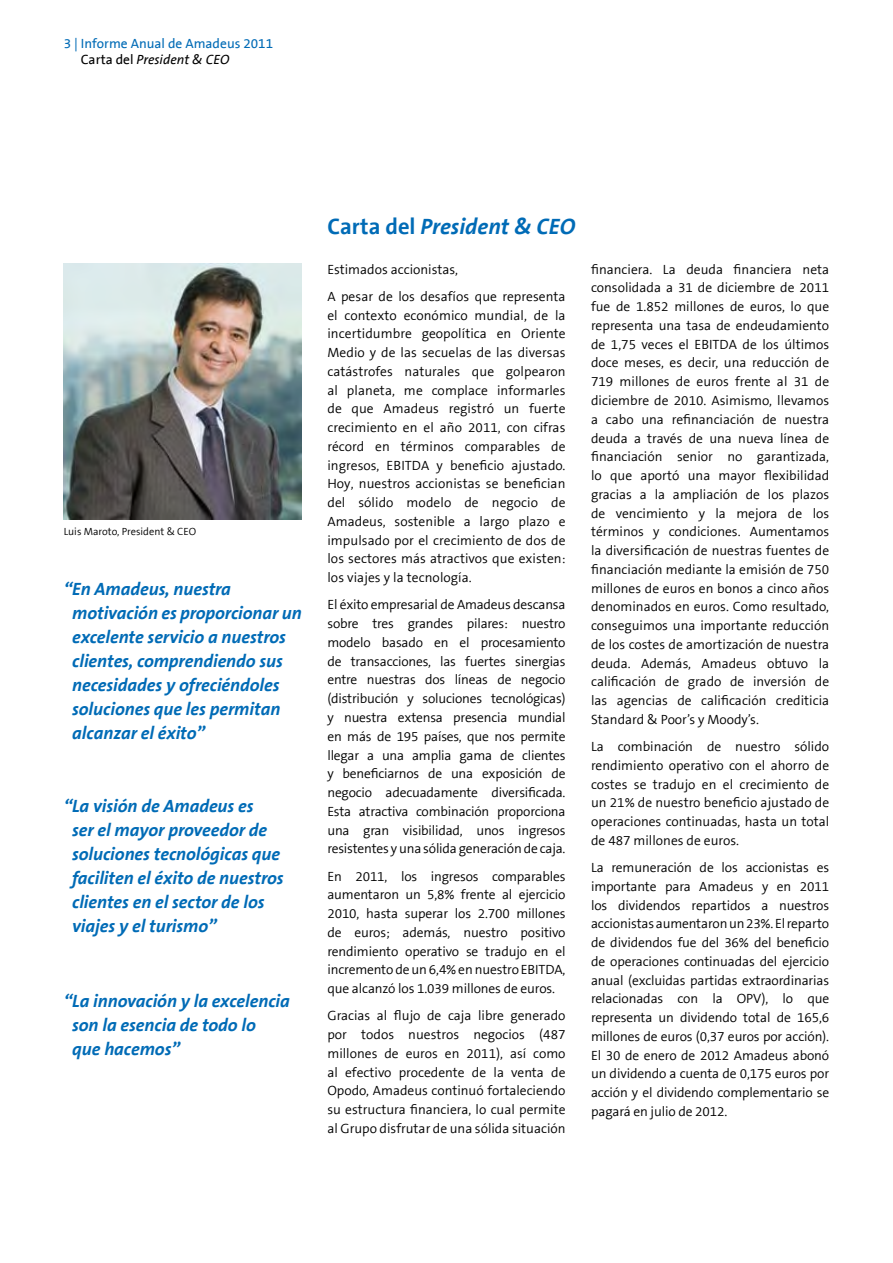
<style>
.page{position:relative;width:893px;height:1263px;background:#fff}
.page>*{position:absolute;margin:0;border:0;box-sizing:border-box;transform-origin:0 0}
.t1{font:italic 700 22.5px "The Sans B7";color:#006bb6}
.t2{font:italic 700 18px/24px "The Sans B7";letter-spacing:-.005em;color:#006bb6}
.t3{font:300 13.5px/18.8px "The Sans B4";color:#000;text-align:justify}
.t4{font:13.5px/16.2px "The Sans B5 Plain";color:#006bb6}
.t5{font:300 10.5px "The Sans B4";color:#000}
.s1{color:#000}
.s2{font-style:italic;color:#000}
.s3{font-style:normal}
</style>
<div class="page">
<img style="left:64px;top:264px;width:238px;height:255px">
<p class="t4" style="left:81px;top:36px;width:194px;text-indent:-17px">3 | Informe Anual de Amadeus 2011<br><span class="s1">Carta del</span> <span class="s2">President &amp; CEO</span></p>
<p class="t5" style="left:64px;top:526px;width:134px">Luis Maroto, President &amp; CEO</p>
<h2 class="t2" style="left:72px;top:577px;width:231px;text-indent:-8px">“En Amadeus, nuestra motivación es proporcionar un excelente servicio a nuestros clientes, comprendiendo sus necesidades y ofreciéndoles soluciones que les permitan alcanzar el éxito”</h2>
<h2 class="t2" style="left:72px;top:795px;width:213px;text-indent:-8px">“La visión de Amadeus es<br>ser el mayor proveedor de soluciones tecnológicas que faciliten el éxito de nuestros clientes en el sector de los viajes y el turismo”</h2>
<h2 class="t2" style="left:72px;top:989px;width:219px;text-indent:-8px">“La innovación y la excelencia son la esencia de todo lo<br>que hacemos”</h2>
<h1 class="t1" style="left:327px;top:215px;width:249px"><span class="s3">Carta del</span> President &amp; CEO</h1>
<p class="t3" style="left:327px;top:256px;width:240px;line-height:27.3px">Estimados accionistas,<br>A pesar de los desafíos que representa</p>
<p class="t3" style="left:327px;top:306px;width:240px">el contexto económico mundial, de la incertidumbre geopolítica en Oriente Medio y de las secuelas de las diversas catástrofes naturales que golpearon al planeta, me complace informarles de que Amadeus registró un fuerte crecimiento en el año 2011, con cifras récord en términos comparables de ingresos, EBITDA y beneficio ajustado.<br>Hoy, nuestros accionistas se benefician del sólido modelo de negocio de Amadeus, sostenible a largo plazo e impulsado por el crecimiento de dos de los sectores más atractivos que existen: los viajes y la tecnología.</p>
<p class="t3" style="left:327px;top:596px;width:240px">El éxito empresarial de Amadeus descansa sobre tres grandes pilares: nuestro modelo basado en el procesamiento de transacciones, las fuertes sinergias entre nuestras dos líneas de negocio (distribución y soluciones tecnológicas) y nuestra extensa presencia mundial en más de 195 países, que nos permite llegar a una amplia gama de clientes y beneficiarnos de una exposición de negocio adecuadamente diversificada.<br>Esta atractiva combinación proporciona una gran visibilidad, unos ingresos resistentes y una sólida generación de caja.</p>
<p class="t3" style="left:327px;top:867px;width:240px">En 2011, los ingresos comparables aumentaron un 5,8% frente al ejercicio 2010, hasta superar los 2.700 millones de euros; además, nuestro positivo rendimiento operativo se tradujo en el incremento de un 6,4% en nuestro EBITDA, que alcanzó los 1.039 millones de euros.</p>
<p class="t3" style="left:327px;top:1007px;width:240px">Gracias al flujo de caja libre generado por todos nuestros negocios (487 millones de euros en 2011), así como al efectivo procedente de la venta de Opodo, Amadeus continuó fortaleciendo su estructura financiera, lo cual permite al Grupo disfrutar de una sólida situación</p>
<p class="t3" style="left:591px;top:260px;width:240px">financiera. La deuda financiera neta consolidada a 31 de diciembre de 2011 fue de 1.852 millones de euros, lo que representa una tasa de endeudamiento de 1,75 veces el EBITDA de los últimos doce meses, es decir, una reducción de 719 millones de euros frente al 31 de diciembre de 2010. Asimismo, llevamos a cabo una refinanciación de nuestra deuda a través de una nueva línea de financiación senior no garantizada, lo que aportó una mayor flexibilidad gracias a la ampliación de los plazos de vencimiento y la mejora de los términos y condiciones. Aumentamos la diversificación de nuestras fuentes de financiación mediante la emisión de 750 millones de euros en bonos a cinco años denominados en euros. Como resultado, conseguimos una importante reducción de los costes de amortización de nuestra deuda. Además, Amadeus obtuvo la calificación de grado de inversión de las agencias de calificación crediticia Standard &amp; Poor’s y Moody’s.</p>
<p class="t3" style="left:591px;top:738px;width:240px">La combinación de nuestro sólido rendimiento operativo con el ahorro de costes se tradujo en el crecimiento de un 21% de nuestro beneficio ajustado de operaciones continuadas, hasta un total de 487 millones de euros.</p>
<p class="t3" style="left:591px;top:859px;width:240px">La remuneración de los accionistas es importante para Amadeus y en 2011 los dividendos repartidos a nuestros accionistas aumentaron un 23%. El reparto de dividendos fue del 36% del beneficio de operaciones continuadas del ejercicio anual (excluidas partidas extraordinarias relacionadas con la OPV), lo que representa un dividendo total de 165,6 millones de euros (0,37 euros por acción).<br>El 30 de enero de 2012 Amadeus abonó un dividendo a cuenta de 0,175 euros por acción y el dividendo complementario se pagará en julio de 2012.</p>
</div>
